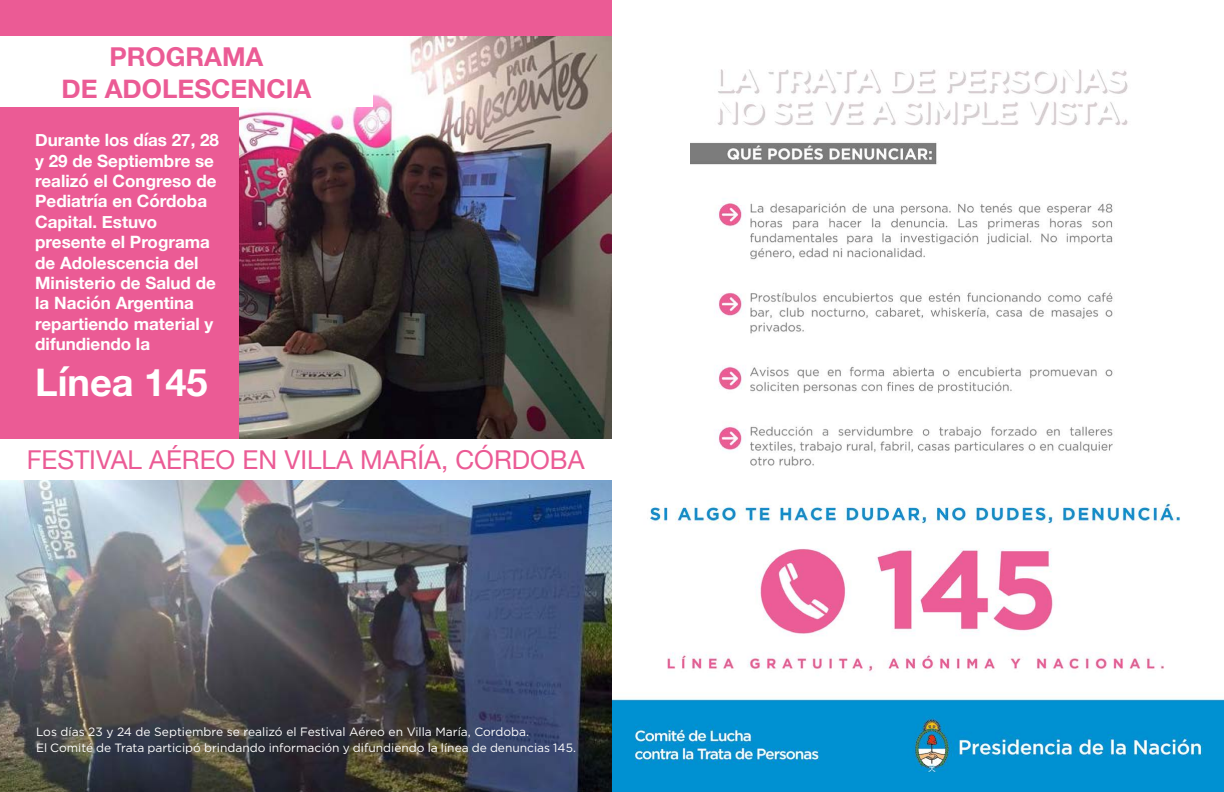
<style>
.page{position:relative;width:1224px;height:792px;background:#fff}
.page>*{position:absolute;margin:0;border:0;box-sizing:border-box;transform-origin:0 0}
.t1{font:700 38px "Helvetica Neue";color:#fff}
.t2{font:26px "Helvetica Neue";color:#eb5b95}
.t3{font:700 26px/31.2px "Helvetica Neue";color:#eb5b95}
.t4{font:700 17px/20.4px "Helvetica Neue";color:#fff}
.t5{font:12px/16px "Gotham";color:#fff}
</style>
<div class="page">
<img style="left:690px;top:69px;width:438px;height:397px">
<img style="left:612px;top:501px;width:612px;height:291px">
<div style="left:0;top:0;width:611px;height:792px;background:#eb5b95"></div>
<img style="left:239px;top:36px;width:372px;height:403px">
<div style="left:0;top:36px;width:373px;height:71px;background:#fff"></div>
<div style="left:0;top:439px;width:611px;height:41px;background:#fff"></div>
<img style="left:0;top:480px;width:612px;height:312px">
<h2 class="t3" style="left:61px;top:42px;width:86px;text-indent:48px">Programa de adolescencia</h2>
<p class="t4" style="left:35px;top:130px;width:185px">Durante los días 27, 28 y 29 de Septiembre se realizó el Congreso de<br>Pediatría en Córdoba<br>Capital. Estuvo presente el Programa de Adolescencia del<br>Ministerio de Salud de la Nación Argentina repartiendo material y difundiendo la</p>
<h1 class="t1" style="left:35px;top:352px;width:174px">Línea 145</h1>
<h2 class="t2" style="left:27px;top:441px;width:30px">FESTIVAL</h2>
<h2 class="t2" style="left:149px;top:441px;width:165px">AÉREO EN VILLA</h2>
<h2 class="t2" style="left:360px;top:441px;width:208px">MARÍA, CÓRDOBA</h2>
<p class="t5" style="left:36px;top:723px;width:541px">Los días 23 y 24 de Septiembre se realizó el Festival Aéreo en Villa María, Cordoba.<br>El Comité de Trata participó brindando información y difundiendo la línea de denuncias 145.</p>
</div>
